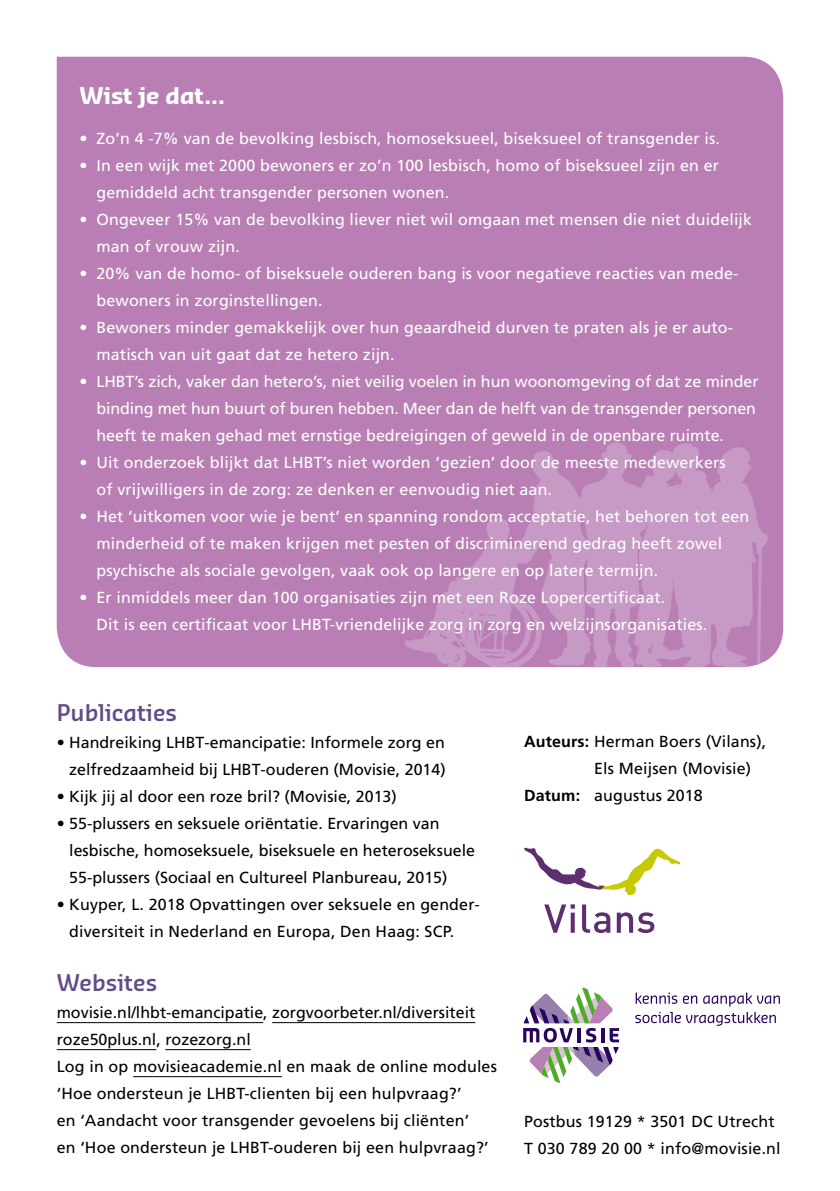
<style>
.page{position:relative;width:840px;height:1191px;background:#fff}
.page>*{position:absolute;margin:0;border:0;box-sizing:border-box;transform-origin:0 0}
.t1{font:600 22px "Sansa Pro";letter-spacing:.005em;color:#634b88}
.t2{font:700 22px "Sansa Pro";letter-spacing:.005em;color:#fff}
.t3{font:16px/27px "Frutiger";letter-spacing:.01em;color:#fff}
.t4{font:16px/27px "Frutiger";letter-spacing:.01em;color:#000}
.s1{font-weight:700}
</style>
<div class="page">
<svg style="left:544px;top:904px;width:30px;height:28px"></svg>
<svg style="left:582px;top:904px;width:28px;height:29px"></svg>
<svg style="left:616px;top:912px;width:38px;height:21px"></svg>
<svg style="left:524px;top:847px;width:155px;height:48px"></svg>
<div style="left:57px;top:57px;width:725px;height:610px;background:#b97fb5"></div>
<svg style="left:404px;top:451px;width:175px;height:216px;background:#be8abb"></svg>
<svg style="left:579px;top:442px;width:188px;height:225px;background:#c293c1"></svg>
<svg style="left:523px;top:987px;width:95px;height:95px"></svg>
<svg style="left:635px;top:992px;width:144px;height:14px"></svg>
<svg style="left:635px;top:1012px;width:140px;height:13px"></svg>
<hr style="left:57px;top:1022px;width:206px;height:1px;background:#000">
<hr style="left:272px;top:1022px;width:203px;height:1px;background:#000">
<hr style="left:57px;top:1049px;width:99px;height:1px;background:#000">
<hr style="left:165px;top:1049px;width:86px;height:1px;background:#000">
<hr style="left:133px;top:1076px;width:149px;height:1px;background:#000">
<h1 class="t2" style="left:79px;top:81px;width:147px">Wist je dat...</h1>
<p class="t3" style="left:79px;top:125px;width:641px">• Zo’n 4 -7% van de bevolking lesbisch, homoseksueel, biseksueel of transgender is.</p>
<p class="t3" style="left:96px;top:152px;width:623px;text-indent:-17px">• In een wijk met 2000 bewoners er zo’n 100 lesbisch, homo of biseksueel zijn en er gemiddeld acht transgender personen wonen.</p>
<p class="t3" style="left:96px;top:206px;width:656px;text-indent:-17px">• Ongeveer 15% van de bevolking liever niet wil omgaan met mensen die niet duidelijk man of vrouw zijn.</p>
<p class="t3" style="left:96px;top:260px;width:643px;text-indent:-17px">• 20% van de homo- of biseksuele ouderen bang is voor negatieve reacties van mede&shy;bewoners in zorginstellingen.</p>
<p class="t3" style="left:96px;top:314px;width:637px;text-indent:-17px">• Bewoners minder gemakkelijk over hun geaardheid durven te praten als je er auto&shy;matisch van uit gaat dat ze hetero zijn.</p>
<p class="t3" style="left:96px;top:368px;width:663px;text-indent:-17px">• LHBT’s zich, vaker dan hetero’s, niet veilig voelen in hun woonomgeving of dat ze minder binding met hun buurt of buren hebben. Meer dan de helft van de transgender personen heeft te maken gehad met ernstige bedreigingen of geweld in de openbare ruimte.</p>
<p class="t3" style="left:96px;top:449px;width:630px;text-indent:-17px">• Uit onderzoek blijkt dat LHBT’s niet worden ‘gezien’ door de meeste medewerkers of vrijwilligers in de zorg: ze denken er eenvoudig niet aan.</p>
<p class="t3" style="left:96px;top:503px;width:654px;text-indent:-17px">• Het ‘uitkomen voor wie je bent’ en spanning rondom acceptatie, het behoren tot een minderheid of te maken krijgen met pesten of discriminerend gedrag heeft zowel psychische als sociale gevolgen, vaak ook op langere en op latere termijn.</p>
<p class="t3" style="left:96px;top:584px;width:612px;text-indent:-17px">• Er inmiddels meer dan 100 organisaties zijn met een Roze Lopercertificaat.<br>Dit is een certificaat voor LHBT-vriendelijke zorg in zorg en welzijnsorganisaties.</p>
<h1 class="t1" style="left:57px;top:697px;width:122px">Publicaties</h1>
<p class="t4" style="left:57px;top:729px;width:390px;text-align:right">• Handreiking LHBT-emancipatie: Informele zorg en zelfredzaamheid bij LHBT-ouderen (Movisie, 2014)</p>
<p class="t4" style="left:57px;top:783px;width:341px">• Kijk jij al door een roze bril? (Movisie, 2013)</p>
<p class="t4" style="left:69px;top:810px;width:407px;text-indent:-12px">• 55-plussers en seksuele oriëntatie. Ervaringen van lesbische, homoseksuele, biseksuele en heteroseksuele<br>55-plussers (Sociaal en Cultureel Planbureau, 2015)</p>
<p class="t4" style="left:69px;top:891px;width:412px;text-indent:-12px">• Kuyper, L. 2018 Opvattingen over seksuele en gender&shy;diversiteit in Nederland en Europa, Den Haag: SCP.</p>
<h1 class="t1" style="left:57px;top:967px;width:102px">Websites</h1>
<p class="t4" style="left:57px;top:999px;width:441px">movisie.nl/lhbt-emancipatie, zorgvoorbeter.nl/diversiteit roze50plus.nl, rozezorg.nl<br>Log in op movisieacademie.nl en maak de online modules ‘Hoe ondersteun je LHBT-clienten bij een hulpvraag?’<br>en ‘Aandacht voor transgender gevoelens bij cliënten’<br>en ‘Hoe ondersteun je LHBT-ouderen bij een hulpvraag?’</p>
<p class="t4" style="left:524px;top:727px;width:243px"><span class="s1">Auteurs:</span> Herman Boers (Vilans),</p>
<p class="t4" style="left:593px;top:754px;width:159px">Els Meijsen (Movisie)</p>
<p class="t4" style="left:524px;top:781px;width:180px"><span class="s1">Datum:</span> augustus 2018</p>
<p class="t4" style="left:524px;top:1107px;width:258px">Postbus 19129 * 3501 DC Utrecht<br>T 030 789 20 00 * info@movisie.nl</p>
</div>
